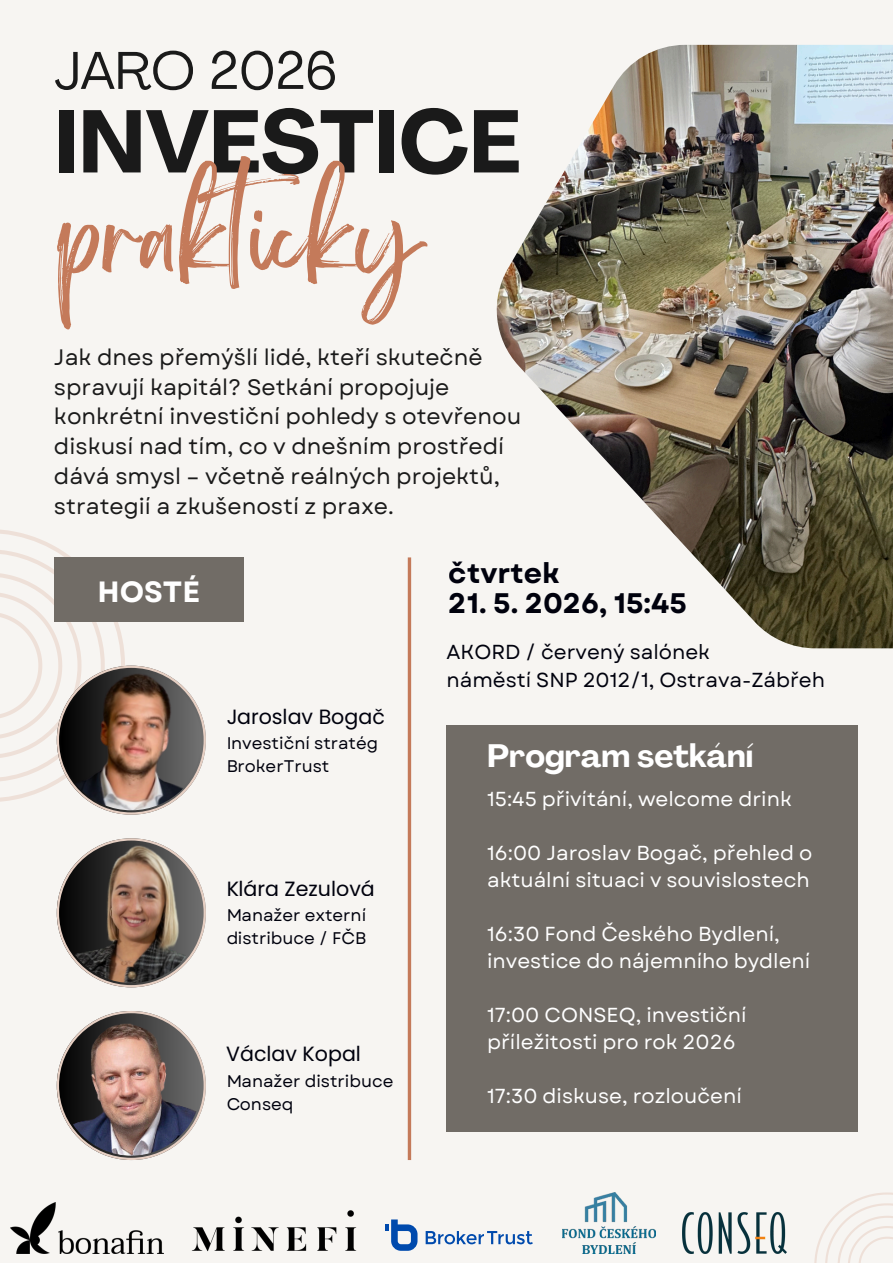
<style>
.page{position:relative;width:893px;height:1263px;background:#fff}
.page>*{position:absolute;margin:0;border:0;box-sizing:border-box;transform-origin:0 0}
.t1{font:700 87.53px "Agrandir";color:#1a1a1a}
.t2{font:87.53px "Brightwall";color:#c47a5a}
.t3{font:52.43px "Agrandir";color:#1a1a1a}
.t4{font:700 32.03px "Agrandir";color:#fff}
.t5{font:700 29.25px "Garet";color:#fff}
.t6{font:700 28.28px "Garet";color:#00010d}
.t7{font:22.35px/29.8px "Garet";color:#1a1a1a}
.t8{font:20.62px "Poppins";color:#00010d}
.t9{font:20.25px/27px "Garet";color:#fff}
.t10{font:20.25px/28.1px "Garet";color:#00010d}
.t11{font:16.88px/23.2px "Garet";color:#00010d}
</style>
<div class="page">
<div style="left:0;top:0;width:892px;height:1262px;background:#f7f5f2"></div>
<img style="left:497px;top:45px;width:396px;height:603px">
<svg style="left:814px;top:1192px;width:79px;height:71px"></svg>
<div style="left:54px;top:557px;width:190px;height:64px;background:#716c66"></div>
<svg style="left:0;top:530px;width:206px;height:285px"></svg>
<img style="left:10px;top:1202px;width:154px;height:51px">
<img style="left:191px;top:1210px;width:166px;height:42px">
<img style="left:682px;top:1213px;width:104px;height:41px">
<div style="left:446px;top:725px;width:412px;height:407px;background:#716c66"></div>
<hr style="left:408px;top:557px;width:3px;height:603px;background:#c47a5a">
<svg style="left:57px;top:1011px;width:149px;height:149px"></svg>
<img style="left:61px;top:1015px;width:140px;height:140px">
<img style="left:59px;top:665px;width:145px;height:145px">
<svg style="left:57px;top:838px;width:149px;height:149px"></svg>
<img style="left:61px;top:843px;width:140px;height:140px">
<svg style="left:426px;top:1231px;width:107px;height:13px"></svg>
<svg style="left:385px;top:1219px;width:32px;height:32px"></svg>
<img style="left:562px;top:1192px;width:93px;height:62px">
<h2 class="t3" style="left:54px;top:50px;width:285px">JARO 2026</h2>
<h1 class="t1" style="left:54px;top:107px;width:468px">INVESTICE</h1>
<h1 class="t2" style="left:57px;top:205px;width:366px">prakticky</h1>
<p class="t7" style="left:54px;top:342px;width:469px">Jak dnes přemýšlí lidé, kteří skutečně spravují kapitál? Setkání propojuje konkrétní investiční pohledy s otevřenou diskusí nad tím, co v dnešním prostředí dává smysl – včetně reálných projektů, strategií a zkušeností z praxe.</p>
<h3 class="t5" style="left:98px;top:570px;width:104px">HOSTÉ</h3>
<p class="t8" style="left:226px;top:702px;width:160px">Jaroslav Bogač</p>
<p class="t11" style="left:226px;top:732px;width:153px">Investiční stratég<br>BrokerTrust</p>
<p class="t8" style="left:226px;top:874px;width:150px">Klára Zezulová</p>
<p class="t11" style="left:226px;top:904px;width:142px">Manažer externí distribuce / FČB</p>
<p class="t8" style="left:226px;top:1039px;width:136px">Václav Kopal</p>
<p class="t11" style="left:226px;top:1069px;width:169px">Manažer distribuce<br>Conseq</p>
<h3 class="t6" style="left:449px;top:552px;width:112px">čtvrtek</h3>
<h3 class="t6" style="left:449px;top:583px;width:239px">21. 5. 2026, 15:45</h3>
<p class="t10" style="left:446px;top:638px;width:380px">AKORD / červený salónek<br>náměstí SNP 2012/1, Ostrava-Zábřeh</p>
<h3 class="t4" style="left:487px;top:743px;width:268px">Program setkání</h3>
<p class="t9" style="left:487px;top:786px;width:306px">15:45 přivítání, welcome drink</p>
<p class="t9" style="left:487px;top:840px;width:327px">16:00 Jaroslav Bogač, přehled o aktuální situaci v souvislostech</p>
<p class="t9" style="left:487px;top:921px;width:325px">16:30 Fond Českého Bydlení, investice do nájemního bydlení</p>
<p class="t9" style="left:487px;top:1002px;width:261px">17:00 CONSEQ, investiční příležitosti pro rok 2026</p>
<p class="t9" style="left:487px;top:1083px;width:256px">17:30 diskuse, rozloučení</p>
</div>
